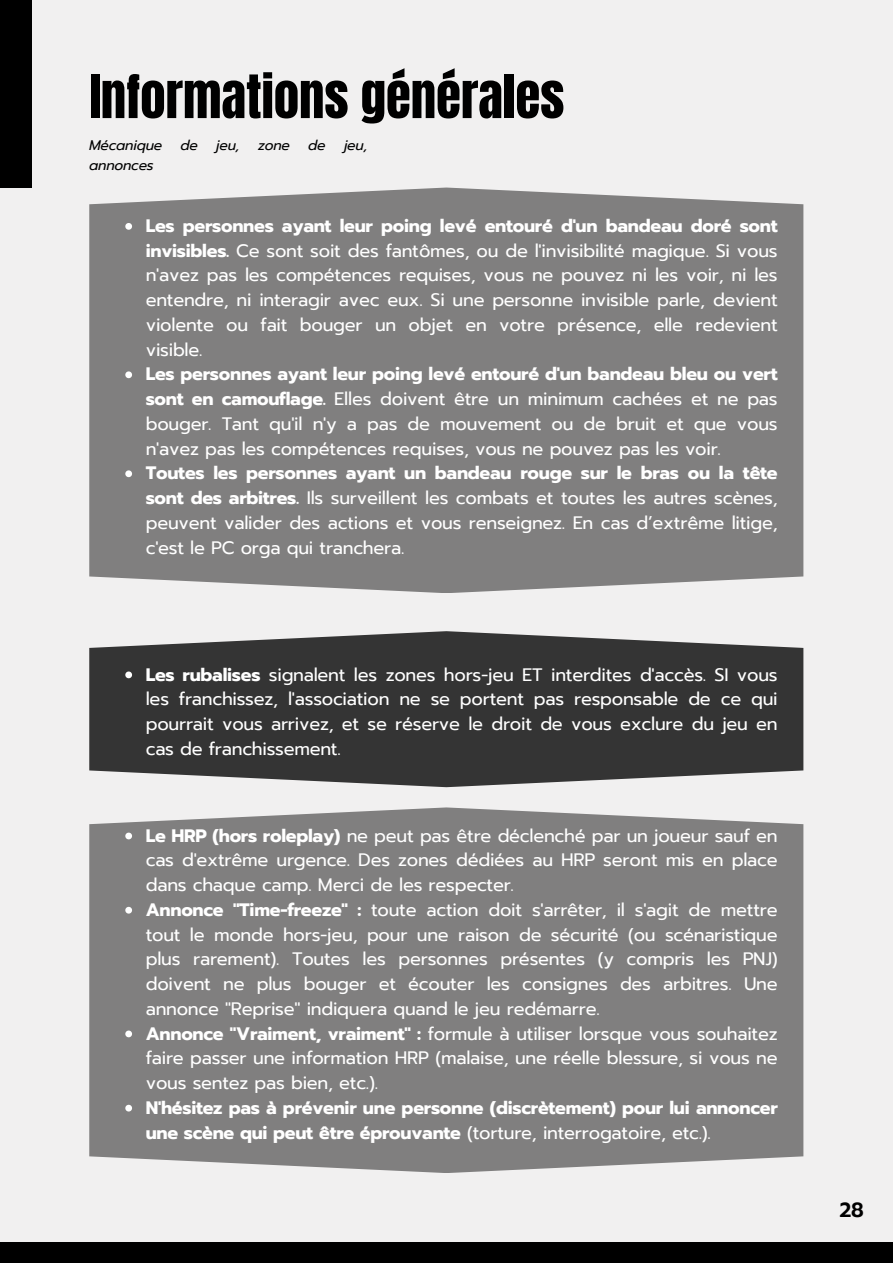
<style>
.page{position:relative;width:893px;height:1264px;background:#fff}
.page>*{position:absolute;margin:0;border:0;box-sizing:border-box;transform-origin:0 0}
.t1{font:50.7px "Anton";color:#000}
.t2{font:600 20.4px "Prompt";color:#000}
.t3{font:18px/24.8px "Prompt";letter-spacing:-.015em;color:#fff;text-align:justify}
.t4{font:700 18px/24.8px "Prompt";letter-spacing:-.015em;color:#fff}
.t5{font:italic 13.95px "Prompt";letter-spacing:-.015em;color:#000}
.s1{font-weight:700}
.s2{font-weight:400}
</style>
<div class="page">
<div style="left:0;top:0;width:892px;height:1262px;background:#f1f0f0"></div>
<div style="left:0;top:1242px;width:892px;height:20px;background:#000"></div>
<div style="left:0;top:0;width:31px;height:187px;background:#000"></div>
<div style="left:89px;top:187px;width:714px;height:406px;background:#807f7f"></div>
<svg style="left:125px;top:223px;width:7px;height:7px"></svg>
<svg style="left:125px;top:371px;width:7px;height:7px"></svg>
<svg style="left:125px;top:470px;width:7px;height:7px"></svg>
<div style="left:89px;top:807px;width:714px;height:366px;background:#807f7f"></div>
<svg style="left:125px;top:832px;width:7px;height:7px"></svg>
<svg style="left:125px;top:906px;width:7px;height:7px"></svg>
<svg style="left:125px;top:1030px;width:7px;height:7px"></svg>
<svg style="left:125px;top:1104px;width:7px;height:7px"></svg>
<svg style="left:89px;top:631px;width:714px;height:156px;background:#484848"></svg>
<svg style="left:125px;top:671px;width:7px;height:7px"></svg>
<p class="t1" style="left:89px;top:60px;width:476px">Informations générales</p>
<p class="t5" style="left:89px;top:135px;width:74px">Mécanique</p>
<p class="t5" style="left:180px;top:135px;width:19px">de</p>
<p class="t5" style="left:216px;top:135px;width:25px">jeu,</p>
<p class="t5" style="left:258px;top:135px;width:33px">zone</p>
<p class="t5" style="left:308px;top:135px;width:19px">de</p>
<p class="t5" style="left:344px;top:135px;width:25px">jeu,</p>
<p class="t5" style="left:89px;top:154px;width:66px">annonces</p>
<p class="t3" style="left:146px;top:213px;width:633px"><span class="s1">Les personnes ayant leur poing levé entouré d'un bandeau doré sont invisibles.</span> Ce sont soit des fantômes, ou de l'invisibilité magique. Si vous n'avez pas les compétences requises, vous ne pouvez ni les voir, ni les entendre, ni interagir avec eux. Si une personne invisible parle, devient violente ou fait bouger un objet en votre présence, elle redevient visible.</p>
<p class="t3" style="left:146px;top:362px;width:633px"><span class="s1">Les personnes ayant leur poing levé entouré d'un bandeau bleu ou vert sont en camouflage.</span> Elles doivent être un minimum cachées et ne pas bouger. Tant qu'il n'y a pas de mouvement ou de bruit et que vous n'avez pas les compétences requises, vous ne pouvez pas les voir.</p>
<p class="t3" style="left:146px;top:461px;width:633px"><span class="s1">Toutes les personnes ayant un bandeau rouge sur le bras ou la tête sont des arbitres.</span> Ils surveillent les combats et toutes les autres scènes, peuvent valider des actions et vous renseignez. En cas d’extrême litige, c'est le PC orga qui tranchera.</p>
<p class="t3" style="left:146px;top:662px;width:633px"><span class="s1">Les rubalises</span> signalent les zones hors-jeu ET interdites d'accès. SI vous les franchissez, l'association ne se portent pas responsable de ce qui pourrait vous arrivez, et se réserve le droit de vous exclure du jeu en cas de franchissement.</p>
<p class="t3" style="left:146px;top:823px;width:633px"><span class="s1">Le HRP (hors roleplay)</span> ne peut pas être déclenché par un joueur sauf en cas d'extrême urgence. Des zones dédiées au HRP seront mis en place dans chaque camp. Merci de les respecter.</p>
<p class="t3" style="left:146px;top:897px;width:633px"><span class="s1">Annonce "Time-freeze" :</span> toute action doit s'arrêter, il s'agit de mettre tout le monde hors-jeu, pour une raison de sécurité (ou scénaristique plus rarement). Toutes les personnes présentes (y compris les PNJ) doivent ne plus bouger et écouter les consignes des arbitres. Une annonce "Reprise" indiquera quand le jeu redémarre.</p>
<p class="t3" style="left:146px;top:1021px;width:633px"><span class="s1">Annonce "Vraiment, vraiment" :</span> formule à utiliser lorsque vous souhaitez faire passer une information HRP (malaise, une réelle blessure, si vous ne vous sentez pas bien, etc.).</p>
<p class="t4" style="left:146px;top:1095px;width:633px">N'hésitez pas à prévenir une personne (discrètement) pour lui annoncer une scène qui peut être éprouvante <span class="s2">(torture, interrogatoire, etc.).</span></p>
<p class="t2" style="left:839px;top:1194px;width:26px">28</p>
</div>
